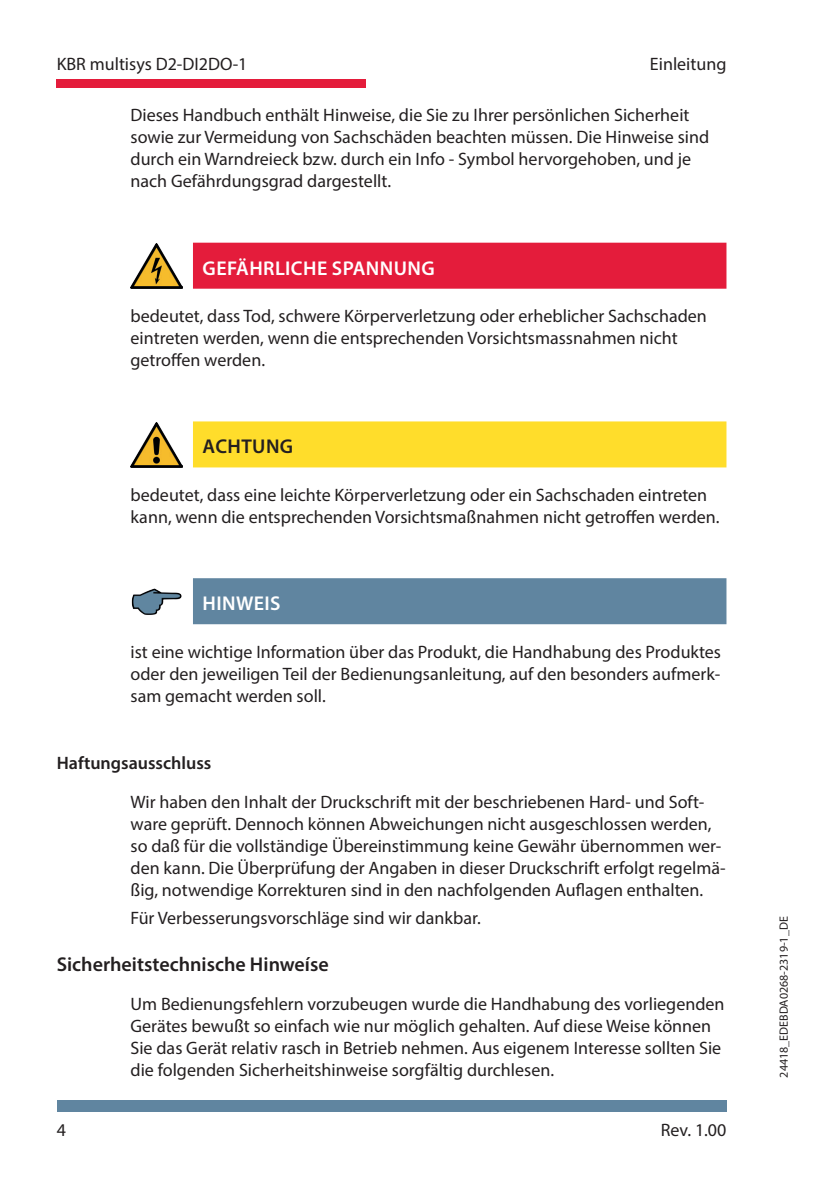
<style>
.page{position:relative;width:840px;height:1191px;background:#fff}
.page>*{position:absolute;margin:0;border:0;box-sizing:border-box;transform-origin:0 0}
.Warnung_Achtung_gelb{font:600 20px "Myriad Pro";color:#231f20}
.Warnung_Spannung_rot{font:600 20px "Myriad Pro";letter-spacing:.02em;color:#fff}
.Warnung_Achtung_gelb-2{font:600 20px "Myriad Pro";letter-spacing:.02em;color:#231f20}
.Warnung_Hinweis_blau{font:600 20px "Myriad Pro";letter-spacing:.02em;color:#fff}
.Copytext_mit_Einzug{font:18px/22px "Myriad Pro";color:#231f20}
.copytext_mit_einzug{font:18px/22px "Myriad Pro";color:#231f20}
.t1{font:600 18px "Myriad Pro";color:#231f20}
.t2{font:12px "Myriad Pro";color:#231f20}
</style>
<div class="page">
<div style="left:57px;top:1100px;width:669px;height:11px;background:#6085a0"></div>
<div style="left:57px;top:79px;width:309px;height:9px;background:#e41c3b"></div>
<div style="left:193px;top:243px;width:533px;height:46px;background:#e41c3b"></div>
<div style="left:193px;top:421px;width:533px;height:46px;background:#ffdd2b"></div>
<div style="left:193px;top:578px;width:533px;height:46px;background:#6085a0"></div>
<img style="left:130px;top:243px;width:52px;height:46px">
<img style="left:130px;top:422px;width:52px;height:45px">
<img style="left:131px;top:588px;width:51px;height:27px">
<p class="Copytext_mit_Einzug" style="left:57px;top:53px;width:192px">KBR multisys D2-DI2DO-1</p>
<p class="Copytext_mit_Einzug" style="left:649px;top:53px;width:78px">Einleitung</p>
<p class="Copytext_mit_Einzug" style="left:130px;top:104px;width:580px">Dieses Handbuch enthält Hinweise, die Sie zu Ihrer persönlichen Sicherheit sowie zur Vermeidung von Sachschäden beachten müssen. Die Hinweise sind durch ein Warndreieck bzw. durch ein Info - Symbol hervorgehoben, und je nach Gefährdungsgrad dargestellt.</p>
<p class="Warnung_Spannung_rot" style="left:202px;top:255px;width:233px">GEFÄHRLICHE SPANNUNG</p>
<p class="copytext_mit_einzug" style="left:130px;top:305px;width:577px">bedeutet, dass Tod, schwere Körperverletzung oder erheblicher Sachschaden eintreten werden, wenn die entsprechenden Vorsichtsmassnahmen nicht getroffen werden.</p>
<p class="Warnung_Achtung_gelb-2" style="left:202px;top:434px;width:92px">ACHTUNG</p>
<p class="copytext_mit_einzug" style="left:130px;top:483px;width:590px">bedeutet, dass eine leichte Körperverletzung oder ein Sachschaden eintreten kann, wenn die entsprechenden Vorsichtsmaßnahmen nicht getroffen werden.</p>
<p class="Warnung_Hinweis_blau" style="left:202px;top:591px;width:79px">HINWEIS</p>
<p class="copytext_mit_einzug" style="left:130px;top:640px;width:591px;text-align:justify">ist eine wichtige Information über das Produkt, die Handhabung des Produktes oder den jeweiligen Teil der Bedienungsanleitung, auf den besonders aufmerk&shy;sam gemacht werden soll.</p>
<p class="t1" style="left:57px;top:752px;width:156px">Haftungsausschluss</p>
<p class="Copytext_mit_Einzug" style="left:130px;top:791px;width:596px">Wir haben den Inhalt der Druckschrift mit der beschriebenen Hard- und Soft&shy;ware geprüft. Dennoch können Abweichungen nicht ausgeschlossen werden, so daß für die vollständige Übereinstimmung keine Gewähr übernommen wer&shy;den kann. Die Überprüfung der Angaben in dieser Druckschrift erfolgt regelmä&shy;ßig, notwendige Korrekturen sind in den nachfolgenden Auflagen enthalten.</p>
<p class="Copytext_mit_Einzug" style="left:130px;top:906px;width:351px">Für Verbesserungsvorschläge sind wir dankbar.</p>
<p class="Warnung_Achtung_gelb" style="left:57px;top:951px;width:273px">Sicherheitstechnische Hinweíse</p>
<p class="Copytext_mit_Einzug" style="left:130px;top:992px;width:595px">Um Bedienungsfehlern vorzubeugen wurde die Handhabung des vorliegenden Gerätes bewußt so einfach wie nur möglich gehalten. Auf diese Weise können Sie das Gerät relativ rasch in Betrieb nehmen. Aus eigenem Interesse sollten Sie die folgenden Sicherheitshinweise sorgfältig durchlesen.</p>
<p class="Copytext_mit_Einzug" style="left:57px;top:1119px;width:11px">4</p>
<p class="Copytext_mit_Einzug" style="left:660px;top:1119px;width:67px">Rev. 1.00</p>
<p class="t2" style="left:775px;top:1077px;width:162px;rotate:-90deg">24418_EDEBDA0268-2319-1_DE</p>
</div>
